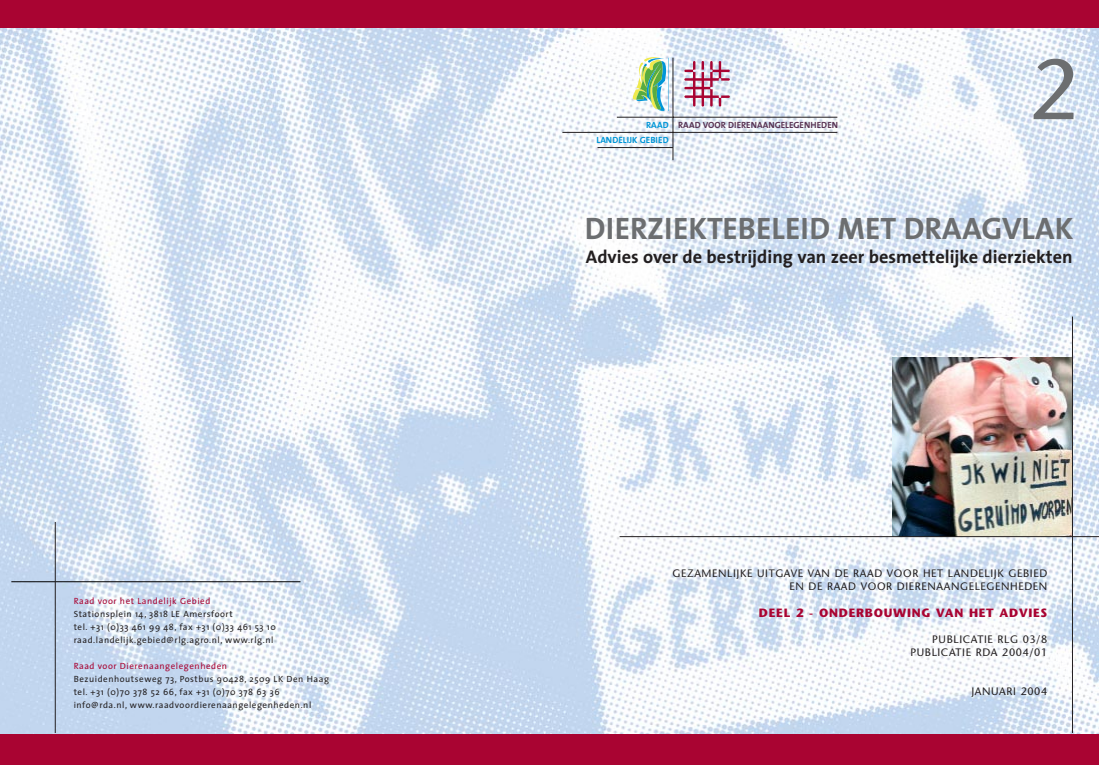
<style>
.page{position:relative;width:1099px;height:765px;background:#a90432}
.page>*{position:absolute;margin:0;border:0;box-sizing:border-box;transform-origin:0 0}
.t1{font:85px "Stone Sans";color:#6c6e70}
.t2{font:700 31.2px "The Sans";color:#6c6e70}
.t3{font:700 18.4px "The Sans";color:#231f20}
.t4{font:700 12px "Stone Sans";letter-spacing:.065em;color:#a90432}
.t5{font:10.8px/13px "Stone Sans";letter-spacing:.055em;color:#231f20;text-align:right}
.t6{font:9px/13px "The Sans";letter-spacing:.06em;color:#231f20}
.t7{font:9px "The Sans";letter-spacing:.06em;color:#a90432}
.t8{font:700 9px/14.8px "The Sans";color:#593353}
.s1{color:#0096d7}
</style>
<div class="page">
<img style="left:0;top:28px;width:1099px;height:705px">
<hr style="left:617px;top:117px;width:56px;height:1px;background:#231f20">
<hr style="left:598px;top:147px;width:75px;height:1px;background:#231f20">
<svg style="left:633px;top:57px;width:35px;height:54px;background:#a8d3ab"></svg>
<svg style="left:684px;top:61px;width:46px;height:46px"></svg>
<hr style="left:673px;top:58px;width:1px;height:102px;background:#231f20">
<hr style="left:673px;top:117px;width:164px;height:1px;background:#231f20">
<hr style="left:562px;top:132px;width:111px;height:1px;background:#231f20">
<hr style="left:673px;top:132px;width:164px;height:1px;background:#231f20">
<img style="left:893px;top:357px;width:179px;height:179px">
<hr style="left:1072px;top:317px;width:1px;height:416px;background:#231f20">
<hr style="left:620px;top:536px;width:479px;height:1px;background:#231f20">
<hr style="left:11px;top:582px;width:289px;height:1px;background:#000">
<hr style="left:55px;top:522px;width:1px;height:211px;background:#231f20">
<p class="t7" style="left:74px;top:598px;width:138px">Raad voor het Landelijk Gebied</p>
<p class="t6" style="left:74px;top:609px;width:204px">Stationsplein 14, 3818 LE Amersfoort<br>tel. +31 (0)33 461 99 48, fax +31 (0)33 461 53 10 raad.landelijk.gebied@rlg.agro.nl, www.rlg.nl</p>
<p class="t7" style="left:74px;top:663px;width:155px">Raad voor Dierenaangelegenheden</p>
<p class="t6" style="left:74px;top:674px;width:257px">Bezuidenhoutseweg 73, Postbus 90428, 2509 LK Den Haag tel. +31 (0)70 378 52 66, fax +31 (0)70 378 63 36 info@rda.nl, www.raadvoordierenaangelegenheden.nl</p>
<p class="t8" style="left:596px;top:118px;width:243px;text-indent:50px"><span class="s1">RAAD</span> RAAD VOOR DIERENAANGELEGENHEDEN<br><span class="s1">LANDELIJK GEBIED</span></p>
<h1 class="t1" style="left:1030px;top:57px;width:50px">2</h1>
<h2 class="t2" style="left:585px;top:217px;width:490px">DIERZIEKTEBELEID MET DRAAGVLAK</h2>
<h3 class="t3" style="left:586px;top:250px;width:488px">Advies over de bestrijding van zeer besmettelijke dierziekten</h3>
<p class="t5" style="left:673px;top:568px;width:376px">GEZAMENLIJKE UITGAVE VAN DE RAAD VOOR HET LANDELIJK GEBIED<br>EN DE RAAD VOOR DIERENAANGELEGENHEDEN</p>
<h3 class="t4" style="left:759px;top:608px;width:290px">DEEL 2 - ONDERBOUWING VAN HET ADVIES</h3>
<p class="t5" style="left:910px;top:634px;width:138px">PUBLICATIE RLG 03/8<br>PUBLICATIE RDA 2004/01</p>
<p class="t5" style="left:971px;top:686px;width:77px">JANUARI 2004</p>
</div>
